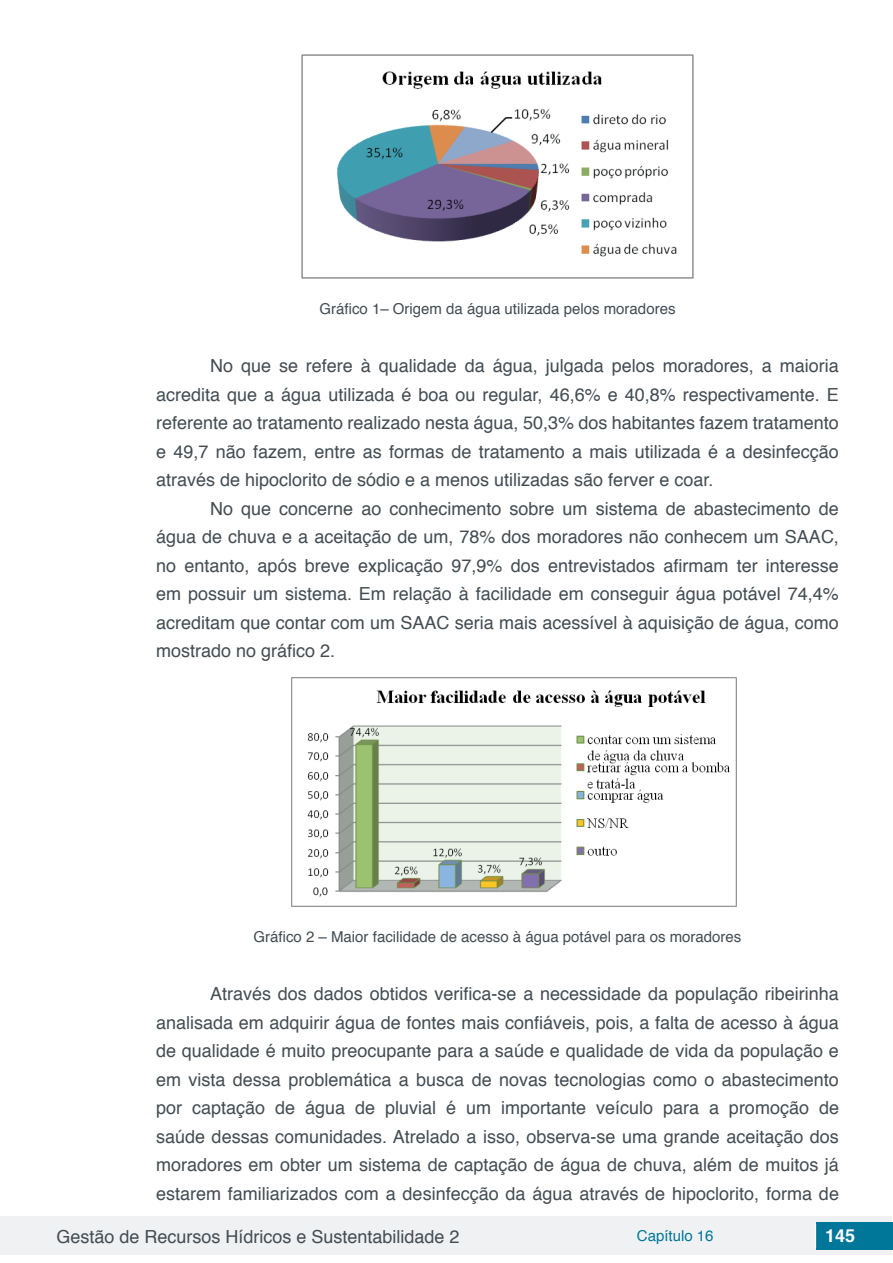
<style>
.page{position:relative;width:893px;height:1263px;background:#fff}
.page>*{position:absolute;margin:0;border:0;box-sizing:border-box;transform-origin:0 0}
.t1{font:18px/28.5px "Helvetica";color:#434c52;text-align:justify}
.t2{font:700 18px "Helvetica";color:#fff}
.t3{font:15px "Helvetica";color:#434c52}
.t4{font:15px "Helvetica";color:#007699}
</style>
<div class="page">
<div style="left:1px;top:1216px;width:891px;height:38px;background:#f0f1f2"></div>
<div style="left:816px;top:1222px;width:77px;height:27px;background:#007699"></div>
<svg style="left:815px;top:1224px;width:1px;height:24px"></svg>
<img style="left:301px;top:54px;width:393px;height:225px">
<img style="left:291px;top:677px;width:446px;height:230px">
<p class="t3" style="left:319px;top:297px;width:357px">Gráfico 1– Origem da água utilizada pelos moradores</p>
<p class="t1" style="left:156px;top:352px;width:684px;text-indent:54px">No que se refere à qualidade da água, julgada pelos moradores, a maioria acredita que a água utilizada é boa ou regular, 46,6% e 40,8% respectivamente. E referente ao tratamento realizado nesta água, 50,3% dos habitantes fazem tratamento e 49,7 não fazem, entre as formas de tratamento a mais utilizada é a desinfecção através de hipoclorito de sódio e a menos utilizadas são ferver e coar.</p>
<p class="t1" style="left:156px;top:495px;width:684px;text-indent:54px">No que concerne ao conhecimento sobre um sistema de abastecimento de água de chuva e a aceitação de um, 78% dos moradores não conhecem um SAAC, no entanto, após breve explicação 97,9% dos entrevistados afirmam ter interesse em possuir um sistema. Em relação à facilidade em conseguir água potável 74,4% acreditam que contar com um SAAC seria mais acessível à aquisição de água, como mostrado no gráfico 2.</p>
<p class="t3" style="left:254px;top:925px;width:489px">Gráfico 2 – Maior facilidade de acesso à água potável para os moradores</p>
<p class="t1" style="left:156px;top:980px;width:684px;text-indent:54px">Através dos dados obtidos verifica-se a necessidade da população ribeirinha analisada em adquirir água de fontes mais confiáveis, pois, a falta de acesso à água de qualidade é muito preocupante para a saúde e qualidade de vida da população e em vista dessa problemática a busca de novas tecnologias como o abastecimento por captação de água de pluvial é um importante veículo para a promoção de saúde dessas comunidades. Atrelado a isso, observa-se uma grande aceitação dos moradores em obter um sistema de captação de água de chuva, além de muitos já estarem familiarizados com a desinfecção da água através de hipoclorito, forma de</p>
<p class="t1" style="left:56px;top:1223px;width:405px">Gestão de Recursos Hídricos e Sustentabilidade 2</p>
<p class="t4" style="left:637px;top:1224px;width:78px">Capítulo 16</p>
<p class="t2" style="left:825px;top:1221px;width:32px">145</p>
</div>
